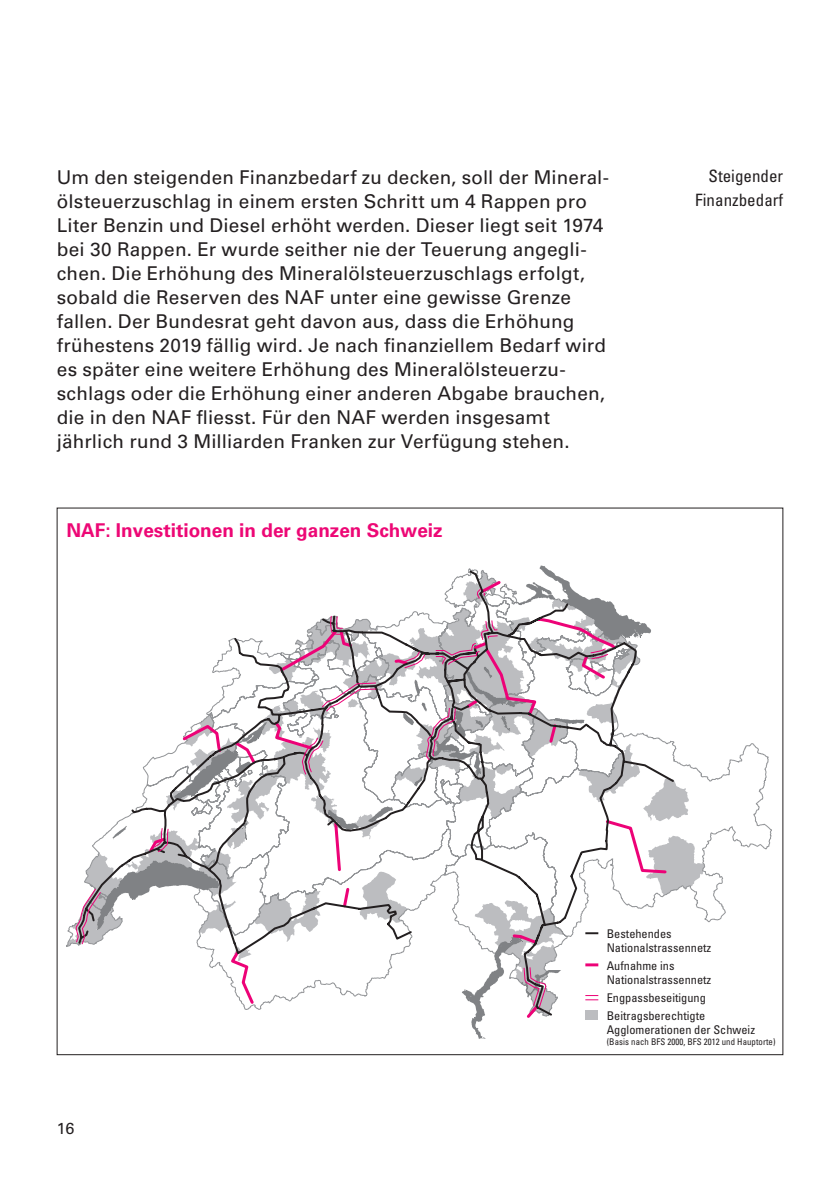
<style>
.page{position:relative;width:840px;height:1191px;background:#fff}
.page>*{position:absolute;margin:0;border:0;box-sizing:border-box;transform-origin:0 0}
.t1{font:19px/24px "Univers";letter-spacing:.01em;color:#231f20}
.t2{font:700 19px "Univers LT Std";color:#ed0775}
.t3{font:condensed 17px/24px "Univers LT Std";color:#231f20;text-align:right}
.t4{font:16px "Univers";color:#231f20}
.t5{font:condensed 12px/14px "Univers LT Std";color:#231f20}
.t6{font:condensed 9.2px "Univers LT Std";letter-spacing:.005em;color:#231f20;scale:.96 1}
</style>
<div class="page">
<svg style="left:66px;top:565px;width:638px;height:474px"></svg>
<div style="left:585px;top:1010px;width:13px;height:10px;background:#bcbdc0"></div>
<p class="t1" style="left:57px;top:166px;width:552px">Um den steigenden Finanzbedarf zu decken, soll der Mineral&shy;ölsteuerzuschlag in einem ersten Schritt um 4 Rappen pro Liter Benzin und Diesel erhöht werden. Dieser liegt seit 1974 bei 30 Rappen. Er wurde seither nie der Teuerung ange gli chen. Die Erhöhung des Mineralölsteuerzuschlags erfolgt, sobald die Reserven des NAF unter eine gewisse Grenze fallen. Der Bundesrat geht davon aus, dass die Erhöhung frühestens 2019 fällig wird. Je nach finanziellem Bedarf wird es später eine weitere Erhöhung des Mineralölsteuerzu schlags oder die Erhöhung einer anderen Abgabe brauchen, die in den NAF fliesst. Für den NAF werden insgesamt jährlich rund 3 Milliarden Franken zur Verfügung stehen.</p>
<p class="t2" style="left:66px;top:519px;width:377px">NAF: Investitionen in der ganzen Schweiz</p>
<h3 class="t3" style="left:695px;top:164px;width:89px">Steigender<br>Finanzbedarf</h3>
<p class="t4" style="left:57px;top:1119px;width:19px">16</p>
<p class="t5" style="left:606px;top:926px;width:106px">Bestehendes<br>Nationalstrassennetz</p>
<p class="t5" style="left:606px;top:958px;width:106px">Aufnahme ins<br>Nationalstrassennetz</p>
<p class="t5" style="left:606px;top:988px;width:101px;line-height:18px">Engpassbeseitigung<br>Beitragsberechtigte</p>
<p class="t5" style="left:606px;top:1022px;width:150px">Agglomerationen der Schweiz</p>
<p class="t6" style="left:606px;top:1036px;width:177px">(Basis nach BFS 2000, BFS 2012 und Hauptorte)</p>
</div>
